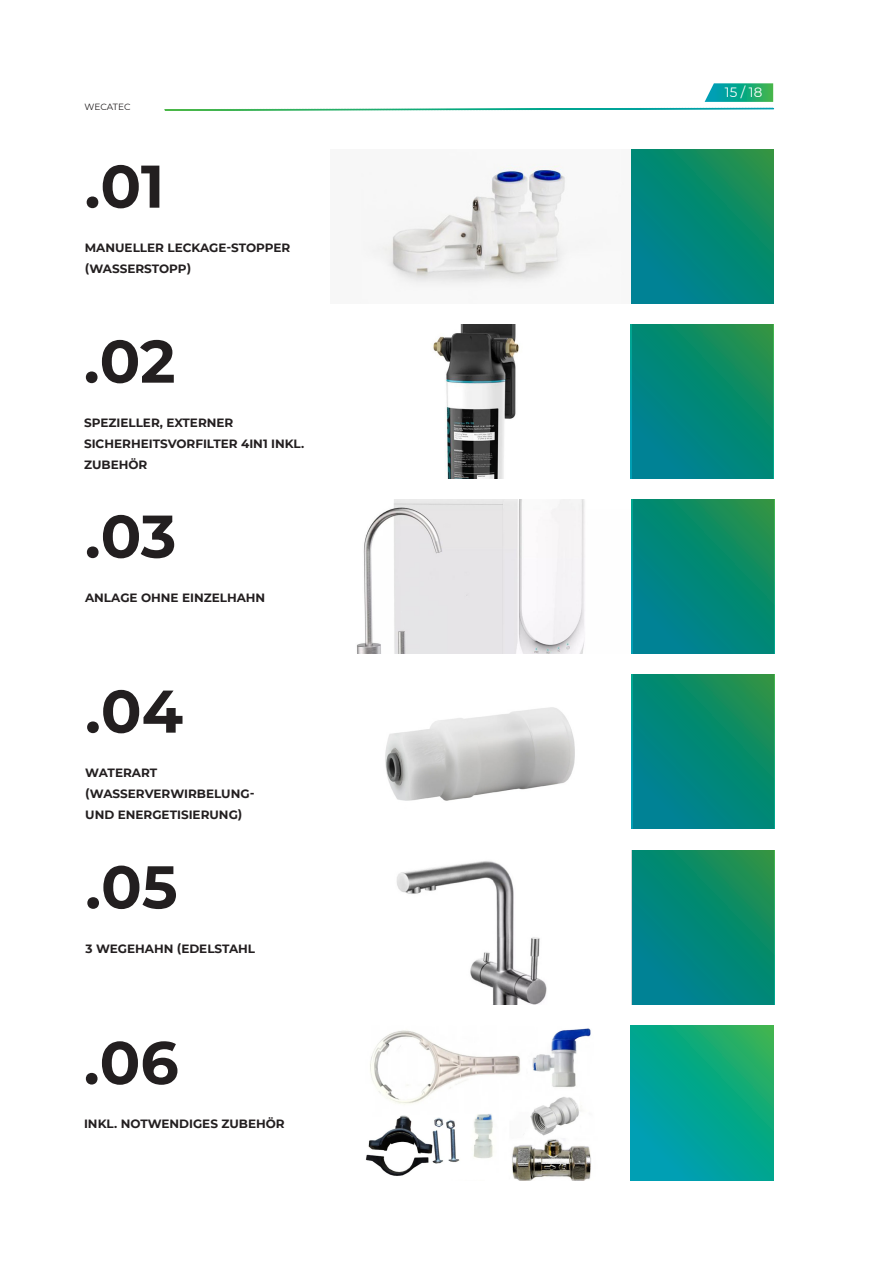
<style>
.page{position:relative;width:893px;height:1263px;background:#fff}
.page>*{position:absolute;margin:0;border:0;box-sizing:border-box;transform-origin:0 0}
.Big_Title{font:700 60.15px "Montserrat";letter-spacing:-.005em;color:#231f20}
.t1{font:13.5px "Montserrat";color:#fff}
.Big_Title-2{font:700 12px/21px "Montserrat";color:#231f20}
.t2{font:9px "Montserrat";letter-spacing:-.01em;color:#231f20}
</style>
<div class="page">
<svg style="left:164px;top:83px;width:610px;height:28px"></svg>
<img style="left:364px;top:164px;width:226px;height:122px">
<svg style="left:631px;top:149px;width:143px;height:155px;background:#068875"></svg>
<img style="left:433px;top:324px;width:198px;height:155px">
<svg style="left:631px;top:324px;width:142px;height:155px;background:#068875"></svg>
<img style="left:357px;top:499px;width:275px;height:155px">
<svg style="left:632px;top:499px;width:142px;height:155px;background:#068875"></svg>
<img style="left:385px;top:674px;width:247px;height:154px">
<svg style="left:632px;top:674px;width:142px;height:154px;background:#068875"></svg>
<img style="left:396px;top:861px;width:151px;height:143px">
<svg style="left:632px;top:850px;width:143px;height:154px;background:#068875"></svg>
<img style="left:365px;top:1028px;width:226px;height:152px">
<svg style="left:631px;top:1026px;width:142px;height:154px;background:#08a68d"></svg>
<p class="t2" style="left:85px;top:101px;width:47px">WECATEC</p>
<p class="Big_Title" style="left:85px;top:143px;width:81px">.01</p>
<p class="Big_Title-2" style="left:85px;top:237px;width:207px">MANUELLER LECKAGE-STOPPER (WASSERSTOPP)</p>
<p class="Big_Title" style="left:84px;top:318px;width:93px">.02</p>
<p class="Big_Title-2" style="left:84px;top:412px;width:222px">SPEZIELLER, EXTERNER<br>SICHERHEITSVORFILTER 4IN1 INKL.<br>ZUBEHÖR</p>
<p class="Big_Title" style="left:85px;top:493px;width:93px">.03</p>
<p class="Big_Title-2" style="left:85px;top:586px;width:182px">ANLAGE OHNE EINZELHAHN</p>
<p class="Big_Title" style="left:85px;top:668px;width:99px">.04</p>
<p class="Big_Title-2" style="left:85px;top:761px;width:171px">WATERART (WASSERVERWIRBELUNG-<br>UND ENERGETISIERUNG)</p>
<p class="Big_Title" style="left:85px;top:844px;width:94px">.05</p>
<p class="Big_Title-2" style="left:86px;top:937px;width:171px">3 WEGEHAHN (EDELSTAHL</p>
<p class="Big_Title" style="left:84px;top:1019px;width:96px">.06</p>
<p class="Big_Title-2" style="left:84px;top:1113px;width:202px">INKL. NOTWENDIGES ZUBEHÖR</p>
<p class="t1" style="left:725px;top:83px;width:39px">15 / 18</p>
</div>
